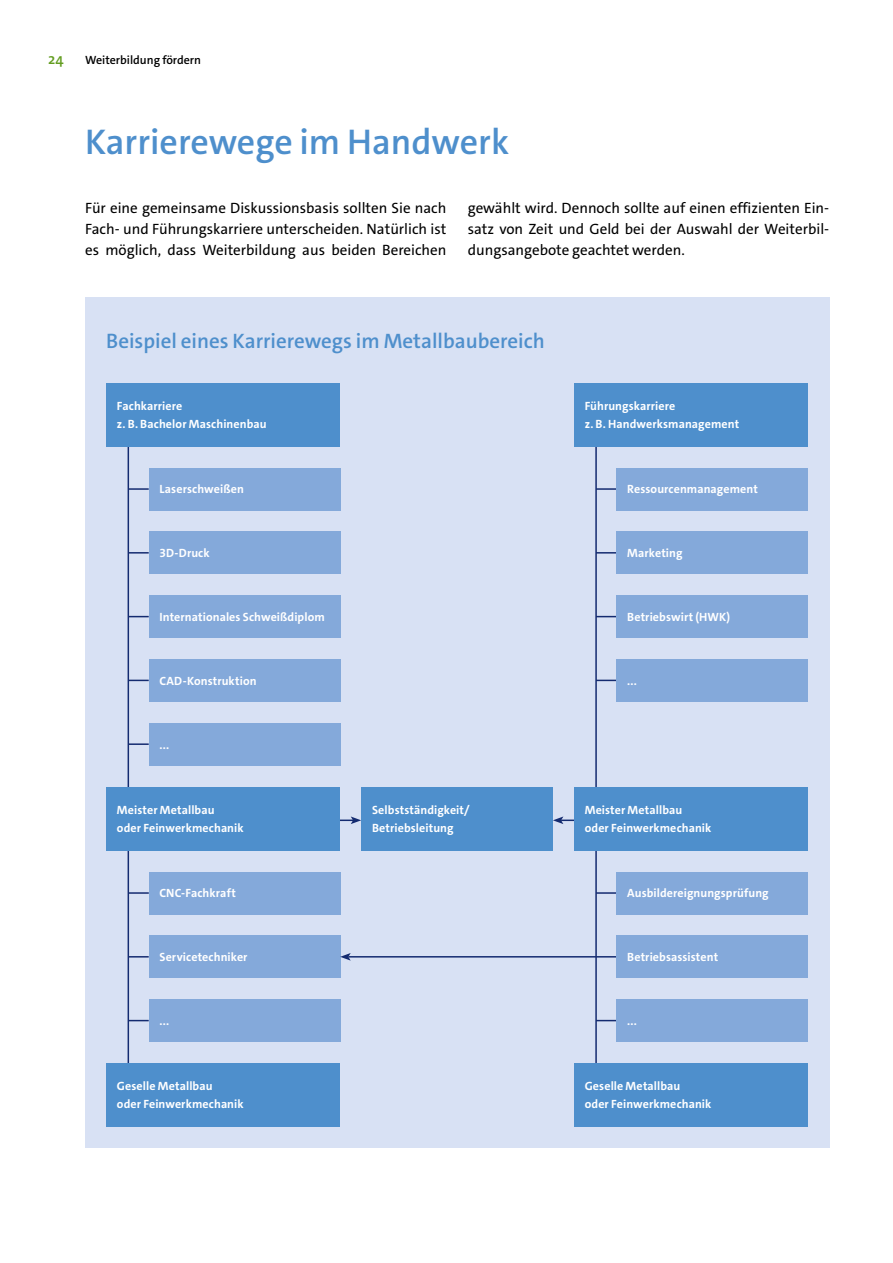
<style>
.page{position:relative;width:893px;height:1263px;background:#fff}
.page>*{position:absolute;margin:0;border:0;box-sizing:border-box;transform-origin:0 0}
.t1{font:600 36px "The Sans C4 s";color:#4e8fcc}
.t2{font:600 21px "The Sans C4 s";color:#4e8fcc}
.t3{font:15px/21.3px "The Sans C4 s";color:#000;text-align:justify}
.t4{font:600 15px "The Sans C4 s";color:#639d21}
.t5{font:700 12px/18px "The Sans C4 s";letter-spacing:.005em;color:#fff}
.t6{font:600 12px "The Sans C4 s";color:#000}
</style>
<div class="page">
<div style="left:85px;top:298px;width:744px;height:850px;background:#d8e1f4"></div>
<hr style="left:561px;top:819px;width:34px;height:2px;background:#142b70">
<svg style="left:553px;top:816px;width:10px;height:8px"></svg>
<hr style="left:319px;top:819px;width:34px;height:2px;background:#142b70">
<svg style="left:351px;top:816px;width:10px;height:8px"></svg>
<hr style="left:128px;top:425px;width:1px;height:659px;background:#142b70">
<hr style="left:128px;top:488px;width:21px;height:2px;background:#142b70">
<hr style="left:128px;top:552px;width:21px;height:2px;background:#142b70">
<svg style="left:129px;top:616px;width:20px;height:1px"></svg>
<svg style="left:129px;top:680px;width:20px;height:1px"></svg>
<hr style="left:128px;top:743px;width:21px;height:2px;background:#142b70">
<hr style="left:128px;top:892px;width:21px;height:2px;background:#142b70">
<svg style="left:129px;top:956px;width:20px;height:1px"></svg>
<svg style="left:129px;top:1020px;width:20px;height:1px"></svg>
<hr style="left:595px;top:425px;width:2px;height:659px;background:#142b70">
<hr style="left:596px;top:488px;width:20px;height:2px;background:#142b70">
<hr style="left:596px;top:552px;width:20px;height:2px;background:#142b70">
<svg style="left:597px;top:616px;width:19px;height:1px"></svg>
<svg style="left:597px;top:680px;width:19px;height:1px"></svg>
<hr style="left:596px;top:892px;width:21px;height:2px;background:#142b70">
<svg style="left:597px;top:956px;width:19px;height:1px"></svg>
<svg style="left:597px;top:1020px;width:19px;height:1px"></svg>
<div style="left:361px;top:787px;width:192px;height:63px;background:#4e8fcc"></div>
<div style="left:106px;top:383px;width:234px;height:63px;background:#4e8fcc"></div>
<div style="left:149px;top:468px;width:191px;height:42px;background:#84a9da"></div>
<div style="left:617px;top:468px;width:191px;height:42px;background:#84a9da"></div>
<div style="left:149px;top:531px;width:191px;height:43px;background:#84a9da"></div>
<div style="left:617px;top:531px;width:191px;height:43px;background:#84a9da"></div>
<div style="left:149px;top:595px;width:191px;height:43px;background:#84a9da"></div>
<div style="left:617px;top:595px;width:191px;height:43px;background:#84a9da"></div>
<div style="left:149px;top:659px;width:191px;height:43px;background:#84a9da"></div>
<div style="left:149px;top:723px;width:191px;height:42px;background:#84a9da"></div>
<div style="left:617px;top:659px;width:191px;height:43px;background:#84a9da"></div>
<div style="left:617px;top:872px;width:191px;height:42px;background:#84a9da"></div>
<div style="left:149px;top:872px;width:191px;height:42px;background:#84a9da"></div>
<div style="left:617px;top:935px;width:191px;height:43px;background:#84a9da"></div>
<div style="left:617px;top:999px;width:191px;height:43px;background:#84a9da"></div>
<div style="left:149px;top:935px;width:191px;height:43px;background:#84a9da"></div>
<div style="left:149px;top:999px;width:191px;height:43px;background:#84a9da"></div>
<div style="left:574px;top:383px;width:234px;height:63px;background:#4e8fcc"></div>
<div style="left:106px;top:787px;width:234px;height:63px;background:#4e8fcc"></div>
<div style="left:574px;top:787px;width:234px;height:63px;background:#4e8fcc"></div>
<div style="left:106px;top:1063px;width:234px;height:64px;background:#4e8fcc"></div>
<div style="left:574px;top:1063px;width:234px;height:64px;background:#4e8fcc"></div>
<hr style="left:348px;top:956px;width:248px;height:1px;background:#142b70">
<svg style="left:340px;top:953px;width:11px;height:8px"></svg>
<p class="t4" style="left:48px;top:49px;width:17px">24</p>
<p class="t6" style="left:85px;top:52px;width:117px">Weiterbildung fördern</p>
<h1 class="t1" style="left:85px;top:119px;width:426px">Karrierewege im Handwerk</h1>
<p class="t3" style="left:85px;top:197px;width:363px">Für eine gemeinsame Diskussionsbasis sollten Sie nach Fach- und Führungskarriere unterscheiden. Natürlich ist es möglich, dass Weiterbildung aus beiden Bereichen</p>
<p class="t3" style="left:468px;top:197px;width:363px">gewählt wird. Dennoch sollte auf einen effizienten Ein&shy;satz von Zeit und Geld bei der Auswahl der Weiterbil&shy;dungsangebote geachtet werden.</p>
<h2 class="t2" style="left:106px;top:327px;width:440px">Beispiel eines Karrierewegs im Metallbaubereich</h2>
<p class="t5" style="left:117px;top:397px;width:151px">Fachkarriere<br>z. B. Bachelor Maschinenbau</p>
<p class="t5" style="left:585px;top:397px;width:156px">Führungskarriere<br>z. B. Handwerksmanagement</p>
<p class="t5" style="left:159px;top:480px;width:86px">Laserschweißen</p>
<p class="t5" style="left:627px;top:480px;width:132px">Ressourcenmanagement</p>
<p class="t5" style="left:159px;top:544px;width:52px">3D-Druck</p>
<p class="t5" style="left:627px;top:544px;width:57px">Marketing</p>
<p class="t5" style="left:159px;top:608px;width:167px">Internationales Schweißdiplom</p>
<p class="t5" style="left:627px;top:608px;width:104px">Betriebswirt (HWK)</p>
<p class="t5" style="left:159px;top:672px;width:99px">CAD-Konstruktion</p>
<p class="t5" style="left:159px;top:736px;width:11px">...</p>
<p class="t5" style="left:627px;top:672px;width:11px">...</p>
<p class="t5" style="left:372px;top:801px;width:99px">Selbstständigkeit/<br>Betriebsleitung</p>
<p class="t5" style="left:117px;top:801px;width:128px">Meister Metallbau<br>oder Feinwerkmechanik</p>
<p class="t5" style="left:585px;top:801px;width:128px">Meister Metallbau<br>oder Feinwerkmechanik</p>
<p class="t5" style="left:159px;top:884px;width:78px">CNC-Fachkraft</p>
<p class="t5" style="left:627px;top:884px;width:143px">Ausbildereignungsprüfung</p>
<p class="t5" style="left:159px;top:948px;width:90px">Servicetechniker</p>
<p class="t5" style="left:159px;top:1012px;width:11px">...</p>
<p class="t5" style="left:627px;top:948px;width:92px">Betriebsassistent</p>
<p class="t5" style="left:627px;top:1012px;width:11px">...</p>
<p class="t5" style="left:117px;top:1077px;width:128px">Geselle Metallbau<br>oder Feinwerkmechanik</p>
<p class="t5" style="left:585px;top:1077px;width:128px">Geselle Metallbau<br>oder Feinwerkmechanik</p>
</div>
